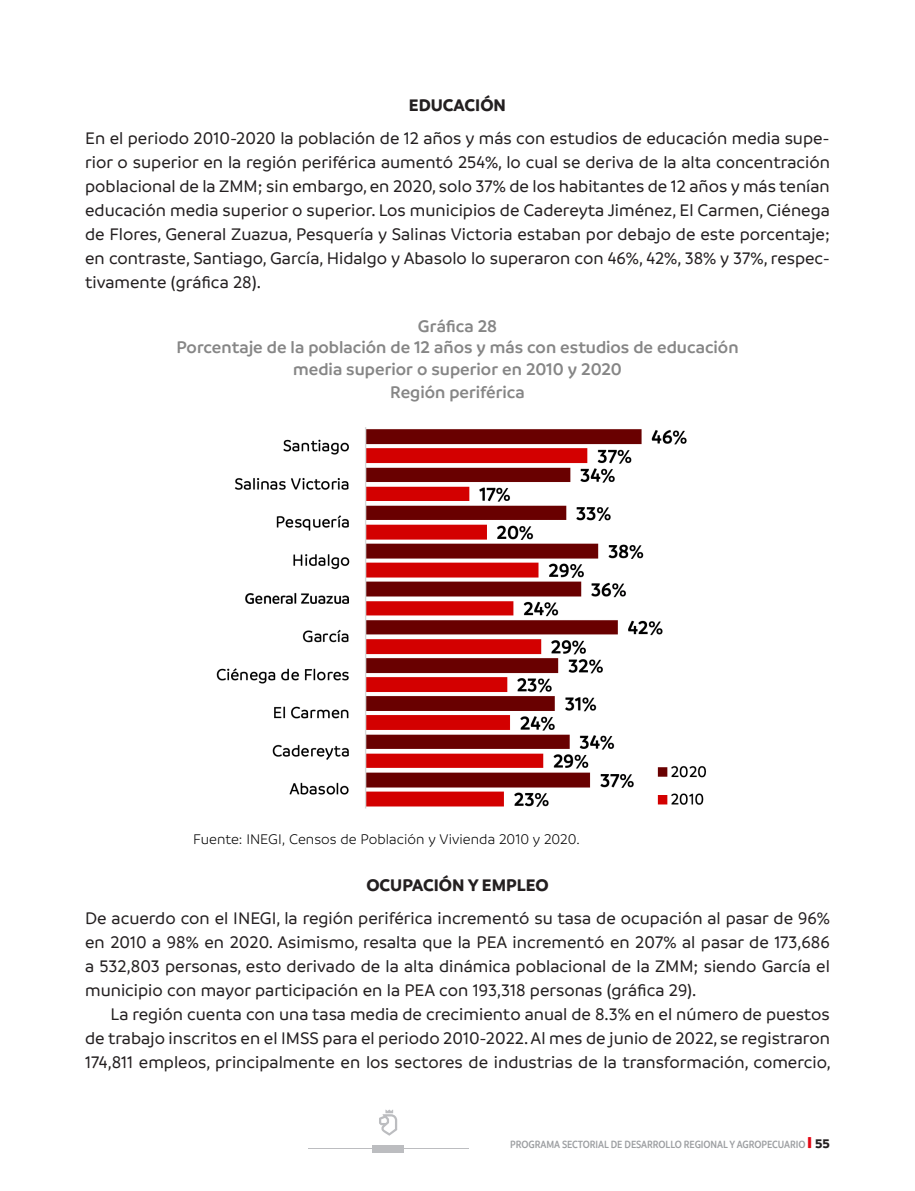
<style>
.page{position:relative;width:915px;height:1191px;background:#fff}
.page>*{position:absolute;margin:0;border:0;box-sizing:border-box;transform-origin:0 0}
.t1{font:500 18px/24px "Branding SF";color:#231f20;text-align:justify}
.t2{font:600 18px/21.6px "Branding SF";color:#868686;text-align:center}
.t3{font:700 18px "Branding SF";color:#231f20}
.t4{font:300 15px "Branding SF";color:#000}
.t5{font:600 condensed 11.25px "Branding SF";letter-spacing:-.005em;color:#9d9fa2}
.s1{font-weight:900;font-stretch:normal;font-size:16.5px;color:#e30613}
.s2{font-weight:700;font-stretch:normal;font-size:13.5px;color:#231f20}
</style>
<div class="page">
<div style="left:372px;top:1145px;width:32px;height:7px;background:#bcbdc0"></div>
<hr style="left:404px;top:1148px;width:64px;height:1px;background:#bcbdc0">
<hr style="left:308px;top:1148px;width:64px;height:1px;background:#bcbdc0">
<svg style="left:379px;top:1109px;width:18px;height:26px"></svg>
<img style="left:216px;top:427px;width:490px;height:382px">
<p class="t3" style="left:409px;top:94px;width:98px">EDUCACIÓN</p>
<p class="t1" style="left:85px;top:126px;width:746px">En el periodo 2010-2020 la población de 12 años y más con estudios de educación media supe&shy;rior o superior en la región periférica aumentó 254%, lo cual se deriva de la alta concentración poblacional de la ZMM; sin embargo, en 2020, solo 37% de los habitantes de 12 años y más tenían educación media superior o superior. Los municipios de Cadereyta Jiménez, El Carmen, Ciénega de Flores, General Zuazua, Pesquería y Salinas Victoria estaban por debajo de este porcentaje; en contraste, Santiago, García, Hidalgo y Abasolo lo superaron con 46%, 42%, 38% y 37%, respec&shy;tivamente (gráfica 28).</p>
<p class="t2" style="left:176px;top:315px;width:563px">Gráfica 28<br>Porcentaje de la población de 12 años y más con estudios de educación media superior o superior en 2010 y 2020</p>
<p class="t2" style="left:390px;top:382px;width:136px">Región periférica</p>
<p class="t4" style="left:193px;top:831px;width:388px">Fuente: INEGI, Censos de Población y Vivienda 2010 y 2020.</p>
<p class="t3" style="left:366px;top:874px;width:184px">OCUPACIÓN Y EMPLEO</p>
<p class="t1" style="left:85px;top:906px;width:746px">De acuerdo con el INEGI, la región periférica incrementó su tasa de ocupación al pasar de 96% en 2010 a 98% en 2020. Asimismo, resalta que la PEA incrementó en 207% al pasar de 173,686 a 532,803 personas, esto derivado de la alta dinámica poblacional de la ZMM; siendo García el municipio con mayor participación en la PEA con 193,318 personas (gráfica 29).</p>
<p class="t1" style="left:85px;top:1002px;width:747px;text-indent:26px">La región cuenta con una tasa media de crecimiento anual de 8.3% en el número de puestos de trabajo inscritos en el IMSS para el periodo 2010-2022. Al mes de junio de 2022, se registraron 174,811 empleos, principalmente en los sectores de industrias de la transformación, comercio,</p>
<p class="t5" style="left:510px;top:1138px;width:321px">PROGRAMA SECTORIAL DE DESARROLLO REGIONAL Y AGROPECUARIO <span class="s1">l</span> <span class="s2">55</span></p>
</div>
